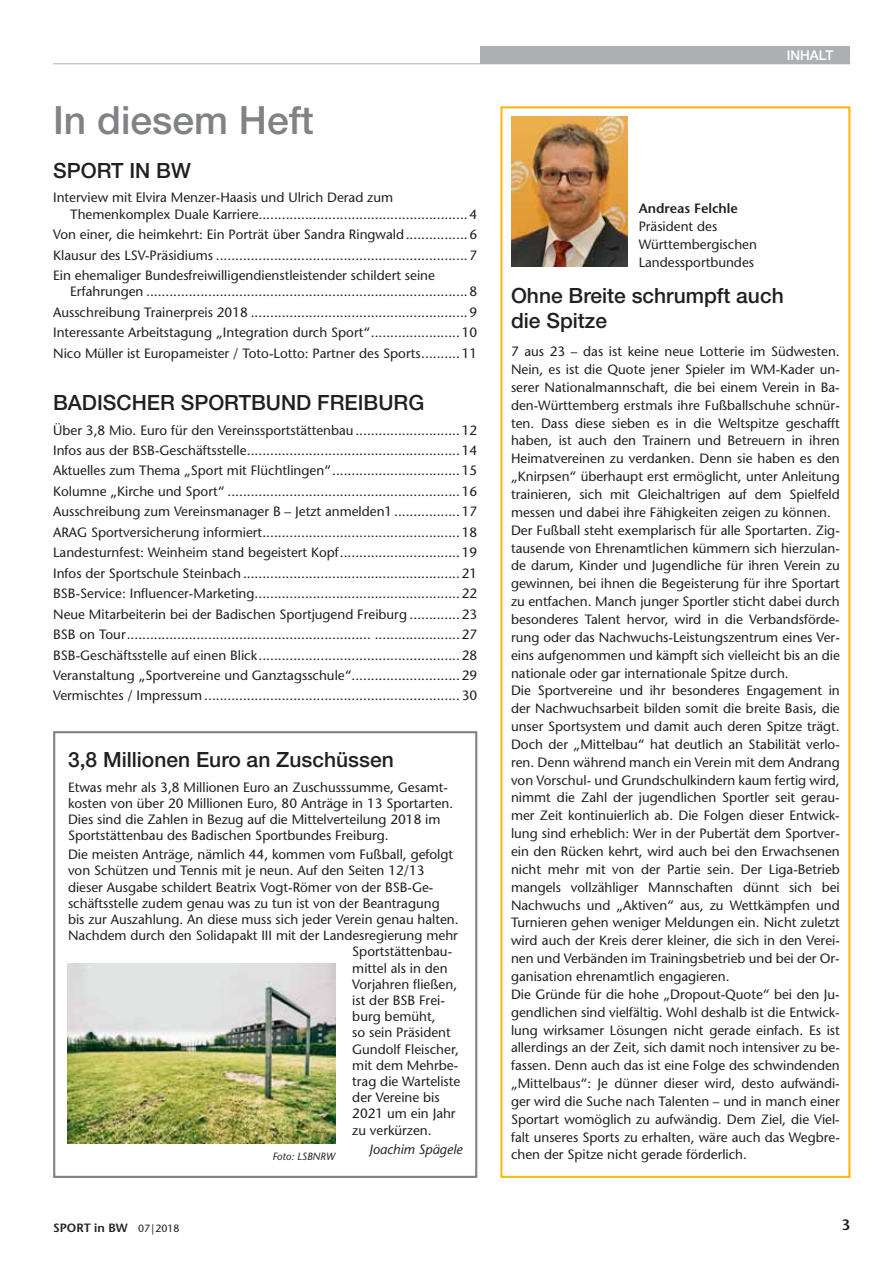
<style>
.page{position:relative;width:893px;height:1263px;background:#fff}
.page>*{position:absolute;margin:0;border:0;box-sizing:border-box;transform-origin:0 0}
.t1{font:500 39px "Helvetica Neue LT Pro";color:#808285}
.t2{font:500 21px/25.2px "Helvetica Neue LT Pro";color:#231f20}
.t3{font:600 15px "Stone Sans";color:#231f20}
.t4{font:13.5px/17.9px "Stone Sans";color:#231f20}
.t5{font:italic 13.5px "Stone Sans";color:#231f20}
.t6{font:600 13.5px "Stone Sans";color:#231f20}
.t7{font:500 13.5px "Helvetica Neue LT Pro";color:#fff}
.t8{font:600 12px "Stone Sans";color:#231f20}
.t9{font:italic 10.5px "Stone Sans";color:#231f20}
.s1{font-weight:400;font-size:10.5px}
</style>
<div class="page">
<div style="left:53px;top:731px;width:424px;height:447px;border:2px solid #808285"></div>
<img style="left:67px;top:963px;width:268px;height:180px">
<hr style="left:53px;top:63px;width:797px;height:1px;background:#adb0b2">
<div style="left:480px;top:46px;width:370px;height:17px;background:#adb0b2"></div>
<div style="left:500px;top:106px;width:350px;height:1072px;border:2px solid #fdb813"></div>
<img style="left:511px;top:117px;width:116px;height:150px">
<p class="t7" style="left:787px;top:50px;width:48px">INHALT</p>
<h1 class="t1" style="left:53px;top:106px;width:262px">In diesem Heft</h1>
<h2 class="t2" style="left:53px;top:160px;width:139px">SPORT IN BW</h2>
<p class="t4" style="left:70px;top:191px;width:409px;line-height:16.2px;text-indent:-17px">Interview mit Elvira Menzer-Haasis und Ulrich Derad zum<br>Themenkomplex Duale Karriere......................................................4</p>
<p class="t4" style="left:53px;top:226px;width:426px;line-height:20.4px;text-align:justify">Von einer, die heimkehrt: Ein Porträt über Sandra Ringwald ................6<br>Klausur des LSV-Präsidiums .................................................................7<br>Ein ehemaliger Bundesfreiwilligendienstleistender schildert seine</p>
<p class="t4" style="left:53px;top:283px;width:426px;line-height:20.4px;text-align:justify;text-indent:17px">Erfahrungen ...................................................................................8<br>Ausschreibung Trainerpreis 2018 ........................................................9<br>Interessante Arbeitstagung „Integration durch Sport“ .......................10<br>Nico Müller ist Europameister / Toto-Lotto: Partner des Sports ..........11</p>
<h2 class="t2" style="left:511px;top:285px;width:274px">Ohne Breite schrumpft auch die Spitze</h2>
<p class="t6" style="left:639px;top:203px;width:101px">Andreas Felchle</p>
<p class="t4" style="left:639px;top:219px;width:120px">Präsident des<br>Württembergischen<br>Landessportbundes</p>
<p class="t4" style="left:511px;top:344px;width:330px">7 aus 23 – das ist keine neue Lotterie im Südwesten.<br>Nein, es ist die Quote jener Spieler im WM-Kader un&shy;serer Nationalmannschaft, die bei einem Verein in Ba&shy;den-Württemberg erstmals ihre Fußballschuhe schnür&shy;ten. Dass diese sieben es in die Weltspitze geschafft haben, ist auch den Trainern und Betreuern in ihren Heimatvereinen zu verdanken. Denn sie haben es den „Knirpsen“ überhaupt erst ermöglicht, unter Anleitung trainieren, sich mit Gleichaltrigen auf dem Spielfeld messen und dabei ihre Fähigkeiten zeigen zu können.<br>Der Fußball steht exemplarisch für alle Sportarten. Zig&shy;tausende von Ehrenamtlichen kümmern sich hierzulan&shy;de darum, Kinder und Jugendliche für ihren Verein zu gewinnen, bei ihnen die Begeisterung für ihre Sportart zu entfachen. Manch junger Sportler sticht dabei durch besonderes Talent hervor, wird in die Verbandsförde&shy;rung oder das Nachwuchs-Leistungszentrum eines Ver&shy;eins aufgenommen und kämpft sich vielleicht bis an die nationale oder gar internationale Spitze durch.<br>Die Sportvereine und ihr besonderes Engagement in der Nachwuchsarbeit bilden somit die breite Basis, die unser Sportsystem und damit auch deren Spitze trägt.<br>Doch der „Mittelbau“ hat deutlich an Stabilität verlo&shy;ren. Denn während manch ein Verein mit dem Andrang von Vorschul- und Grundschulkindern kaum fertig wird, nimmt die Zahl der jugendlichen Sportler seit gerau&shy;mer Zeit kontinuierlich ab. Die Folgen dieser Entwick&shy;lung sind erheblich: Wer in der Pubertät dem Sportver&shy;ein den Rücken kehrt, wird auch bei den Erwachsenen nicht mehr mit von der Partie sein. Der Liga-Betrieb mangels vollzähliger Mannschaften dünnt sich bei Nachwuchs und „Aktiven“ aus, zu Wettkämpfen und Turnieren gehen weniger Meldungen ein. Nicht zuletzt wird auch der Kreis derer kleiner, die sich in den Verei&shy;nen und Verbänden im Trainingsbetrieb und bei der Or&shy;ganisation ehrenamtlich engagieren.<br>Die Gründe für die hohe „Dropout-Quote“ bei den Ju&shy;gendlichen sind vielfältig. Wohl deshalb ist die Entwick&shy;lung wirksamer Lösungen nicht gerade einfach. Es ist allerdings an der Zeit, sich damit noch intensiver zu be&shy;fassen. Denn auch das ist eine Folge des schwindenden „Mittelbaus“: Je dünner dieser wird, desto aufwändi&shy;ger wird die Suche nach Talenten – und in manch einer Sportart womöglich zu aufwändig. Dem Ziel, die Viel&shy;falt unseres Sports zu erhalten, wäre auch das Wegbre&shy;chen der Spitze nicht gerade förderlich.</p>
<h2 class="t2" style="left:53px;top:392px;width:373px">BADISCHER SPORTBUND FREIBURG</h2>
<p class="t4" style="left:53px;top:421px;width:426px;line-height:20.4px;text-align:justify">Über 3,8 Mio. Euro für den Vereinssportstättenbau ...........................12<br>Infos aus der BSB-Geschäftsstelle .......................................................14<br>Aktuelles zum Thema „Sport mit Flüchtlingen“ .................................15<br>Kolumne „Kirche und Sport“ ............................................................16<br>Ausschreibung zum Vereinsmanager B – Jetzt anmelden1 .................17<br>ARAG Sportversicherung informiert ...................................................18<br>Landesturnfest: Weinheim stand begeistert Kopf ...............................19<br>Infos der Sportschule Steinbach ........................................................21<br>BSB-Service: Influencer-Marketing .....................................................22<br>Neue Mitarbeiterin bei der Badischen Sportjugend Freiburg .............23<br>BSB on Tour ............................................................... ......................27<br>BSB-Geschäftsstelle auf einen Blick ....................................................28<br>Veranstaltung „Sportvereine und Ganztagsschule“ ............................29<br>Vermischtes / Impressum ..................................................................30</p>
<h2 class="t2" style="left:68px;top:749px;width:327px">3,8 Millionen Euro an Zuschüssen</h2>
<p class="t4" style="left:68px;top:780px;width:387px;line-height:16.2px">Etwas mehr als 3,8 Millionen Euro an Zuschusssumme, Gesamt&shy;kosten von über 20 Millionen Euro, 80 Anträge in 13 Sportarten.<br>Dies sind die Zahlen in Bezug auf die Mittelverteilung 2018 im Sportstättenbau des Badischen Sportbundes Freiburg.</p>
<p class="t4" style="left:68px;top:847px;width:387px">Die meisten Anträge, nämlich 44, kommen vom Fußball, gefolgt</p>
<p class="t4" style="left:68px;top:863px;width:358px">von Schützen und Tennis mit je neun. Auf den Seiten 12/13</p>
<p class="t4" style="left:68px;top:879px;width:367px">dieser Ausgabe schildert Beatrix Vogt-Römer von der BSB-Ge-</p>
<p class="t4" style="left:68px;top:895px;width:373px">schäftsstelle zudem genau was zu tun ist von der Beantragung</p>
<p class="t4" style="left:68px;top:912px;width:392px">bis zur Auszahlung. An diese muss sich jeder Verein genau halten.</p>
<p class="t4" style="left:68px;top:928px;width:391px">Nachdem durch den Solidapakt III mit der Landesregierung mehr</p>
<p class="t4" style="left:352px;top:944px;width:101px">Sportstättenbau-</p>
<p class="t4" style="left:352px;top:960px;width:97px">mittel als in den</p>
<p class="t4" style="left:352px;top:976px;width:106px">Vorjahren fließen,</p>
<p class="t4" style="left:352px;top:993px;width:94px">ist der BSB Frei-</p>
<p class="t4" style="left:352px;top:1009px;width:85px">burg bemüht,</p>
<p class="t4" style="left:352px;top:1025px;width:100px">so sein Präsident</p>
<p class="t4" style="left:352px;top:1041px;width:108px">Gundolf Fleischer,</p>
<p class="t4" style="left:352px;top:1057px;width:107px">mit dem Mehrbe-</p>
<p class="t4" style="left:352px;top:1074px;width:110px">trag die Warteliste</p>
<p class="t4" style="left:352px;top:1090px;width:89px">der Vereine bis</p>
<p class="t4" style="left:352px;top:1106px;width:105px">2021 um ein Jahr</p>
<p class="t4" style="left:352px;top:1122px;width:81px">zu verkürzen.</p>
<p class="t5" style="left:369px;top:1143px;width:95px">Joachim Spägele</p>
<p class="t9" style="left:272px;top:1152px;width:64px">Foto: LSBNRW</p>
<p class="t8" style="left:53px;top:1223px;width:128px">SPORT in BW <span class="s1">07 | 2018</span></p>
<p class="t3" style="left:842px;top:1219px;width:10px">3</p>
</div>
